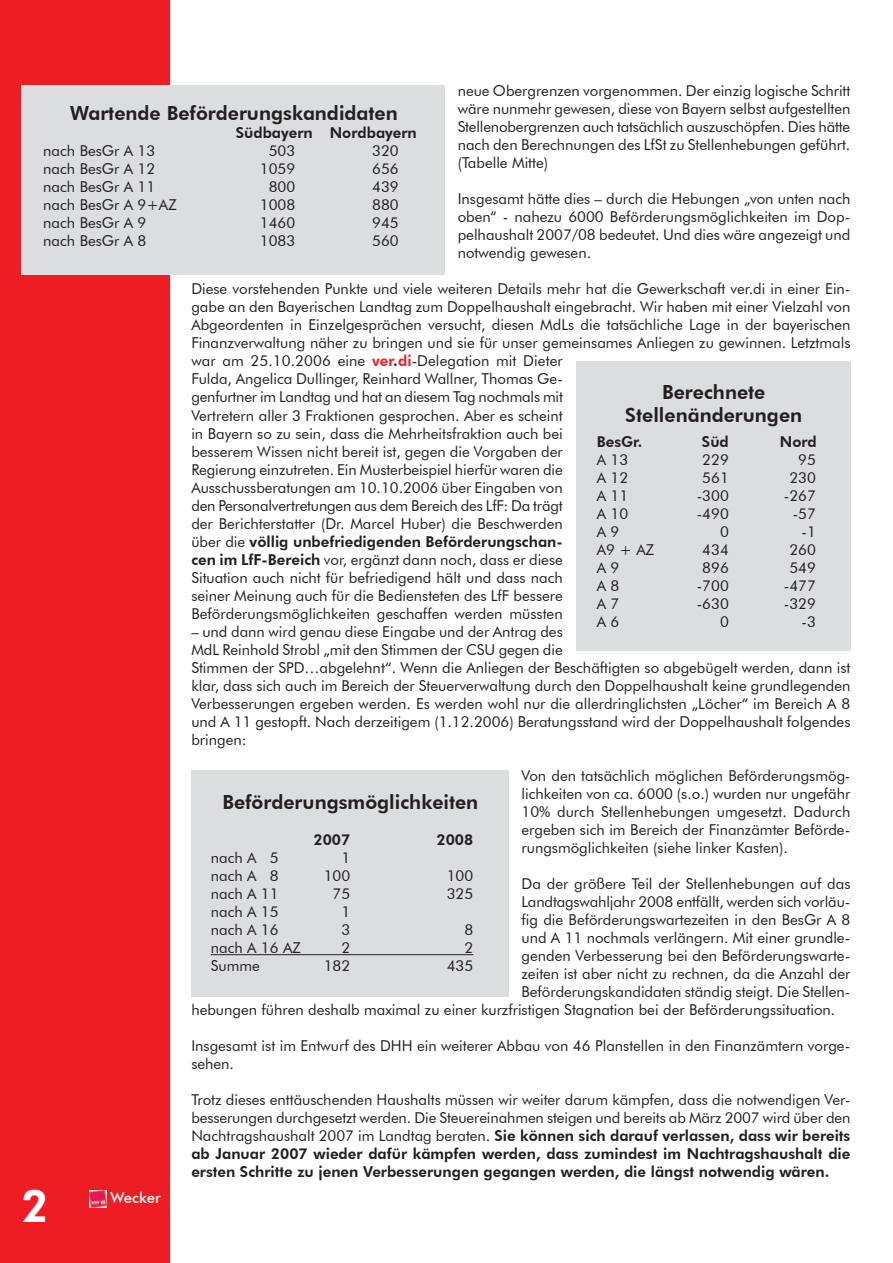
<style>
.page{position:relative;width:893px;height:1263px;background:#fff}
.page>*{position:absolute;margin:0;border:0;box-sizing:border-box;transform-origin:0 0}
.t1{font:800 45px "Futura BT";color:#fff}
.t2{font:800 19.5px/23.4px "Futura BT";color:#231f20;text-align:center}
.t3{font:15px/18px "Futura BT";color:#231f20;text-align:justify}
.t4{font:800 15px "Futura BT";color:#231f20}
.t5{font:500 15px "Futura BT";color:#fff}
.s1{font-weight:800;color:#ee1d23}
.s2{font-weight:800}
</style>
<div class="page">
<div style="left:0;top:0;width:170px;height:1263px;background:#ee1d23"></div>
<img style="left:89px;top:1190px;width:17px;height:18px">
<div style="left:191px;top:770px;width:318px;height:226px;background:#dcdddf"></div>
<hr style="left:211px;top:954px;width:262px;height:1px;background:#231f20">
<div style="left:21px;top:85px;width:424px;height:190px;background:#dcdddf"></div>
<div style="left:576px;top:361px;width:274px;height:290px;background:#dcdddf"></div>
<p class="t3" style="left:458px;top:82px;width:394px">neue Obergrenzen vorgenommen. Der einzig logische Schritt wäre nunmehr gewesen, diese von Bayern selbst aufgestellten Stellenobergrenzen auch tatsächlich auszuschöpfen. Dies hätte nach den Berechnungen des LfSt zu Stellenhebungen geführt. (Tabelle Mitte)</p>
<p class="t3" style="left:458px;top:190px;width:394px">Insgesamt hätte dies – durch die Hebungen „von unten nach oben“ - nahezu 6000 Beförderungsmöglichkeiten im Dop&shy;pelhaushalt 2007/08 bedeutet. Und dies wäre angezeigt und notwendig gewesen.</p>
<p class="t3" style="left:191px;top:280px;width:661px;text-align:left">Diese vorstehenden Punkte und viele weiteren Details mehr hat die Gewerkschaft ver.di in einer Ein&shy;gabe an den Bayerischen Landtag zum Doppelhaushalt eingebracht. Wir haben mit einer Vielzahl von Abgeordenten in Einzelgesprächen versucht, diesen MdLs die tatsächliche Lage in der bayerischen Finanzverwaltung näher zu bringen und sie für unser gemeinsames Anliegen zu gewinnen. Letztmals war am 25.10.2006 eine <span class="s1">ver</span><span class="s2">.</span><span class="s1">di</span>-Delegation mit Dieter<br>Fulda, Angelica Dullinger, Reinhard Wallner, Thomas Ge-<br>genfurtner im Landtag und hat an diesem Tag nochmals mit<br>Vertretern aller 3 Fraktionen gesprochen. Aber es scheint<br>in Bayern so zu sein, dass die Mehrheitsfraktion auch bei<br>besserem Wissen nicht bereit ist, gegen die Vorgaben der<br>Regierung einzutreten. Ein Musterbeispiel hierfür waren die<br>Ausschussberatungen am 10.10.2006 über Eingaben von<br>den Personalvertretungen aus dem Bereich des LfF: Da trägt<br>der Berichterstatter (Dr. Marcel Huber) die Beschwerden<br>über die <span class="s2">völlig unbefriedigenden Beförderungschan-<br>cen im LfF-Bereich</span> vor, ergänzt dann noch, dass er diese<br>Situation auch nicht für befriedigend hält und dass nach<br>seiner Meinung auch für die Bediensteten des LfF bessere<br>Beförderungsmöglichkeiten geschaffen werden müssten</p>
<p class="t3" style="left:191px;top:622px;width:661px;text-align:left">– und dann wird genau diese Eingabe und der Antrag des<br>MdL Reinhold Strobl „mit den Stimmen der CSU gegen die<br>Stimmen der SPD…abgelehnt“. Wenn die Anliegen der Beschäftigten so abgebügelt werden, dann ist klar, dass sich auch im Bereich der Steuerverwaltung durch den Doppelhaushalt keine grundlegenden Verbesserungen ergeben werden. Es werden wohl nur die allerdringlichsten „Löcher“ im Bereich A 8 und A 11 gestopft. Nach derzeitigem (1.12.2006) Beratungsstand wird der Doppelhaushalt folgendes bringen:</p>
<p class="t3" style="left:521px;top:766px;width:330px">Von den tatsächlich möglichen Beförderungsmög&shy;lichkeiten von ca. 6000 (s.o.) wurden nur ungefähr 10% durch Stellenhebungen umgesetzt. Dadurch ergeben sich im Bereich der Finanzämter Beförde&shy;rungsmöglichkeiten (siehe linker Kasten).</p>
<p class="t3" style="left:521px;top:874px;width:330px">Da der größere Teil der Stellenhebungen auf das</p>
<p class="t3" style="left:521px;top:892px;width:330px">Landtagswahljahr 2008 entfällt, werden sich vorläu-</p>
<p class="t3" style="left:521px;top:910px;width:330px">fig die Beförderungswartezeiten in den BesGr A 8</p>
<p class="t3" style="left:521px;top:928px;width:330px">und A 11 nochmals verlängern. Mit einer grundle-</p>
<p class="t3" style="left:521px;top:946px;width:330px">genden Verbesserung bei den Beförderungswarte-</p>
<p class="t3" style="left:521px;top:964px;width:330px">zeiten ist aber nicht zu rechnen, da die Anzahl der</p>
<p class="t3" style="left:521px;top:982px;width:330px">Beförderungskandidaten ständig steigt. Die Stellen-</p>
<p class="t3" style="left:191px;top:1000px;width:645px">hebungen führen deshalb maximal zu einer kurzfristigen Stagnation bei der Beförderungssituation.</p>
<p class="t3" style="left:191px;top:1036px;width:661px">Insgesamt ist im Entwurf des DHH ein weiterer Abbau von 46 Planstellen in den Finanzämtern vorge&shy;sehen.</p>
<p class="t3" style="left:191px;top:1090px;width:661px">Trotz dieses enttäuschenden Haushalts müssen wir weiter darum kämpfen, dass die notwendigen Ver&shy;besserungen durchgesetzt werden. Die Steuereinahmen steigen und bereits ab März 2007 wird über den Nachtragshaushalt 2007 im Landtag beraten. <span class="s2">Sie können sich darauf verlassen, dass wir bereits ab Januar 2007 wieder dafür kämpfen werden, dass zumindest im Nachtragshaushalt die ersten Schritte zu jenen Verbesserungen gegangen werden, die längst notwendig wären.</span></p>
<h2 class="t2" style="left:70px;top:102px;width:329px">Wartende Beförderungskandidaten</h2>
<p class="t4" style="left:236px;top:124px;width:183px">Südbayern Nordbayern</p>
<p class="t3" style="left:43px;top:142px;width:114px">nach BesGr A 13</p>
<p class="t3" style="left:269px;top:142px;width:28px">503</p>
<p class="t3" style="left:372px;top:142px;width:28px">320</p>
<p class="t3" style="left:43px;top:160px;width:114px">nach BesGr A 12</p>
<p class="t3" style="left:260px;top:160px;width:37px">1059</p>
<p class="t3" style="left:372px;top:160px;width:28px">656</p>
<p class="t3" style="left:43px;top:178px;width:114px">nach BesGr A 11</p>
<p class="t3" style="left:269px;top:178px;width:28px">800</p>
<p class="t3" style="left:372px;top:178px;width:28px">439</p>
<p class="t3" style="left:43px;top:196px;width:135px">nach BesGr A 9+AZ</p>
<p class="t3" style="left:260px;top:196px;width:37px">1008</p>
<p class="t3" style="left:372px;top:196px;width:28px">880</p>
<p class="t3" style="left:43px;top:214px;width:105px">nach BesGr A 9</p>
<p class="t3" style="left:260px;top:214px;width:37px">1460</p>
<p class="t3" style="left:372px;top:214px;width:28px">945</p>
<p class="t3" style="left:43px;top:232px;width:105px">nach BesGr A 8</p>
<p class="t3" style="left:260px;top:232px;width:37px">1083</p>
<p class="t3" style="left:372px;top:232px;width:28px">560</p>
<h2 class="t2" style="left:625px;top:380px;width:178px">Berechnete<br>Stellenänderungen</h2>
<p class="t4" style="left:597px;top:433px;width:47px">BesGr.</p>
<p class="t4" style="left:702px;top:433px;width:28px">Süd</p>
<p class="t4" style="left:780px;top:433px;width:38px">Nord</p>
<p class="t3" style="left:597px;top:451px;width:33px">A 13</p>
<p class="t3" style="left:702px;top:451px;width:28px">229</p>
<p class="t3" style="left:798px;top:451px;width:19px">95</p>
<p class="t3" style="left:597px;top:469px;width:33px">A 12</p>
<p class="t3" style="left:702px;top:469px;width:28px">561</p>
<p class="t3" style="left:789px;top:469px;width:28px">230</p>
<p class="t3" style="left:597px;top:487px;width:33px">A 11</p>
<p class="t3" style="left:697px;top:487px;width:34px">-300</p>
<p class="t3" style="left:784px;top:487px;width:34px">-267</p>
<p class="t3" style="left:597px;top:505px;width:33px">A 10</p>
<p class="t3" style="left:697px;top:505px;width:34px">-490</p>
<p class="t3" style="left:793px;top:505px;width:25px">-57</p>
<p class="t3" style="left:597px;top:523px;width:24px">A 9</p>
<p class="t3" style="left:720px;top:523px;width:10px">0</p>
<p class="t3" style="left:801px;top:523px;width:16px">-1</p>
<p class="t3" style="left:597px;top:541px;width:59px">A9 + AZ</p>
<p class="t3" style="left:702px;top:541px;width:28px">434</p>
<p class="t3" style="left:789px;top:541px;width:28px">260</p>
<p class="t3" style="left:597px;top:559px;width:24px">A 9</p>
<p class="t3" style="left:702px;top:559px;width:28px">896</p>
<p class="t3" style="left:789px;top:559px;width:28px">549</p>
<p class="t3" style="left:597px;top:577px;width:24px">A 8</p>
<p class="t3" style="left:697px;top:577px;width:34px">-700</p>
<p class="t3" style="left:784px;top:577px;width:34px">-477</p>
<p class="t3" style="left:597px;top:595px;width:24px">A 7</p>
<p class="t3" style="left:697px;top:595px;width:34px">-630</p>
<p class="t3" style="left:784px;top:595px;width:34px">-329</p>
<p class="t3" style="left:597px;top:613px;width:24px">A 6</p>
<p class="t3" style="left:720px;top:613px;width:10px">0</p>
<p class="t3" style="left:801px;top:613px;width:16px">-3</p>
<h2 class="t2" style="left:222px;top:790px;width:257px">Beförderungsmöglichkeiten</h2>
<p class="t4" style="left:313px;top:830px;width:38px">2007</p>
<p class="t4" style="left:436px;top:830px;width:38px">2008</p>
<p class="t3" style="left:211px;top:848px;width:69px">nach A 5</p>
<p class="t3" style="left:341px;top:848px;width:10px">1</p>
<p class="t3" style="left:211px;top:866px;width:69px">nach A 8</p>
<p class="t3" style="left:324px;top:866px;width:28px">100</p>
<p class="t3" style="left:447px;top:866px;width:28px">100</p>
<p class="t3" style="left:211px;top:884px;width:69px">nach A 11</p>
<p class="t3" style="left:333px;top:884px;width:19px">75</p>
<p class="t3" style="left:447px;top:884px;width:28px">325</p>
<p class="t3" style="left:211px;top:902px;width:69px">nach A 15</p>
<p class="t3" style="left:341px;top:902px;width:10px">1</p>
<p class="t3" style="left:211px;top:920px;width:69px">nach A 16</p>
<p class="t3" style="left:341px;top:920px;width:10px">3</p>
<p class="t3" style="left:464px;top:920px;width:10px">8</p>
<p class="t3" style="left:211px;top:938px;width:92px">nach A 16 AZ</p>
<p class="t3" style="left:341px;top:938px;width:10px">2</p>
<p class="t3" style="left:464px;top:938px;width:10px">2</p>
<p class="t3" style="left:211px;top:956px;width:51px">Summe</p>
<p class="t3" style="left:324px;top:956px;width:28px">182</p>
<p class="t3" style="left:447px;top:956px;width:28px">435</p>
<h1 class="t1" style="left:21px;top:1178px;width:29px">2</h1>
<p class="t5" style="left:111px;top:1188px;width:52px">Wecker</p>
</div>
